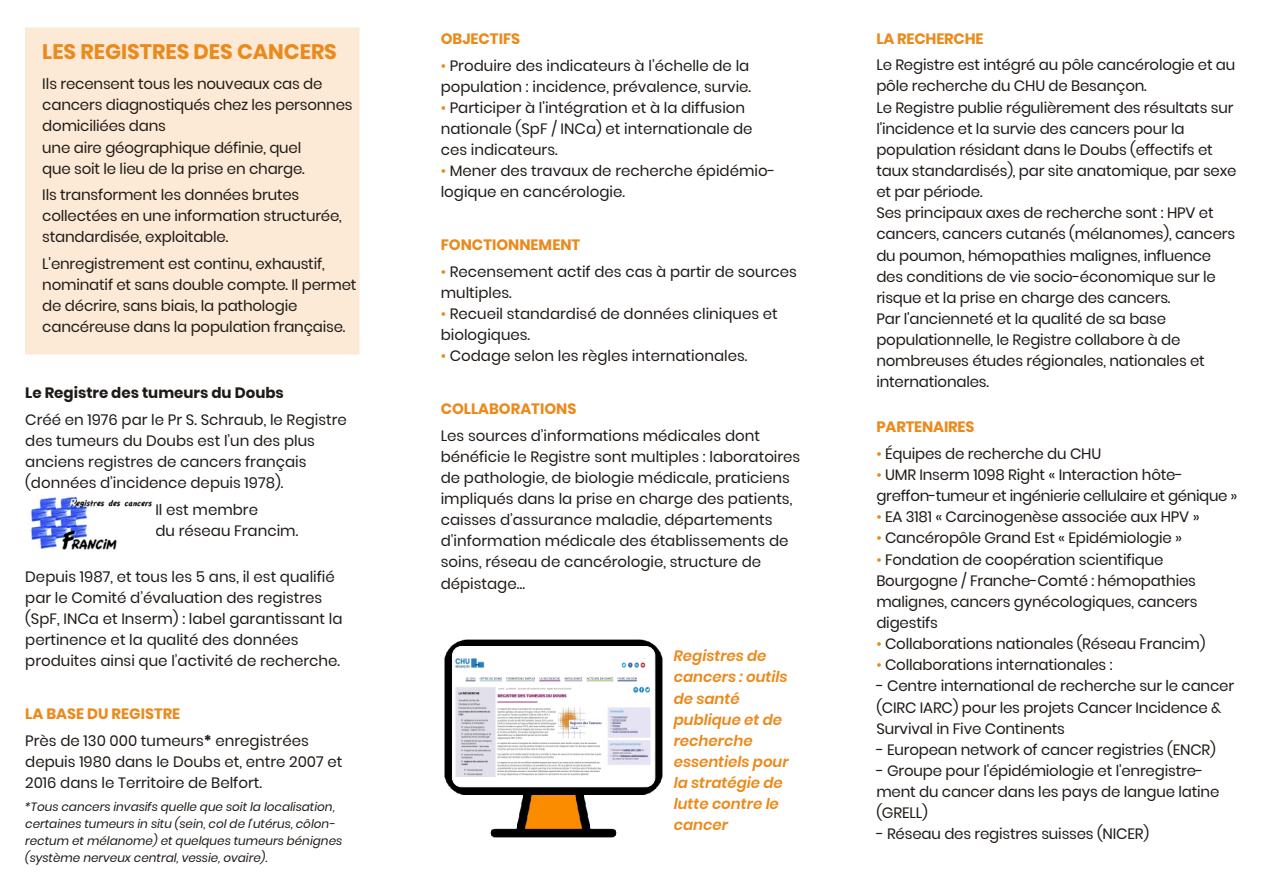
<style>
.page{position:relative;width:1263px;height:894px;background:#fff}
.page>*{position:absolute;margin:0;border:0;box-sizing:border-box;transform-origin:0 0}
.t1{font:700 21px "Poppins";color:#eb8a1c}
.t2{font:15px/21.1px "Poppins";letter-spacing:-.01em;color:#1f1a17}
.t3{font:italic 600 15px/21.1px "Poppins";color:#eb8a1c}
.t4{font:700 15px "Poppins";color:#eb8a1c}
.t5{font:700 15px "Poppins";color:#1f1a17}
.t6{font:italic 12px/17px "Poppins";color:#1f1a17}
.s1{font-weight:700}
.s2{color:#eb8a1c}
</style>
<div class="page">
<img style="left:31px;top:496px;width:122px;height:54px">
<img style="left:444px;top:639px;width:218px;height:199px">
<div style="left:452px;top:646px;width:203px;height:141px;background:#fff;border:1px solid #fcfcfc;border-radius:9px"></div>
<img style="left:455px;top:658px;width:196px;height:119px">
<h1 class="t1" style="left:42px;top:37px;width:296px">LES REGISTRES DES CANCERS</h1>
<p class="t2" style="left:42px;top:73px;width:312px">Ils recensent tous les nouveaux cas de cancers diagnostiqués chez les personnes domiciliées dans<br>une aire géographique définie, quel<br>que soit le lieu de la prise en charge.</p>
<p class="t2" style="left:42px;top:184px;width:301px">Ils transforment les données brutes collectées en une information structurée, standardisée, exploitable.</p>
<p class="t2" style="left:42px;top:253px;width:316px">L'enregistrement est continu, exhaustif, nominatif et sans double compte. Il permet de décrire, sans biais, la pathologie cancéreuse dans la population française.</p>
<p class="t5" style="left:25px;top:382px;width:260px">Le Registre des tumeurs du Doubs</p>
<p class="t2" style="left:25px;top:409px;width:323px">Créé en 1976 par le Pr S. Schraub, le Registre des tumeurs du Doubs est l’un des plus anciens registres de cancers français (données d’incidence depuis 1978).</p>
<p class="t2" style="left:155px;top:499px;width:144px">Il est membre<br>du réseau Francim.</p>
<p class="t2" style="left:25px;top:566px;width:319px">Depuis 1987, et tous les 5 ans, il est qualifié par le Comité d’évaluation des registres (SpF, INCa et Inserm) : label garantissant la pertinence et la qualité des données produites ainsi que l’activité de recherche.</p>
<p class="t4" style="left:25px;top:703px;width:157px">LA BASE DU REGISTRE</p>
<p class="t2" style="left:25px;top:730px;width:319px">Près de 130 000 tumeurs<span class="s1">*</span> enregistrées depuis 1980 dans le Doubs et, entre 2007 et<br>2016 dans le Territoire de Belfort.</p>
<p class="t6" style="left:25px;top:798px;width:318px">*Tous cancers invasifs quelle que soit la localisation, certaines tumeurs in situ (sein, col de l'utérus, côlon&shy;rectum et mélanome) et quelques tumeurs bénignes (système nerveux central, vessie, ovaire).</p>
<p class="t4" style="left:441px;top:28px;width:81px">OBJECTIFS</p>
<p class="t2" style="left:441px;top:55px;width:310px"><span class="s2">•</span> Produire des indicateurs à l’échelle de la</p>
<p class="t2" style="left:441px;top:97px;width:306px"><span class="s2">•</span> Participer à l'intégration et à la diffusion</p>
<p class="t2" style="left:441px;top:76px;width:312px">population : incidence, prévalence, survie.</p>
<p class="t2" style="left:441px;top:118px;width:313px">nationale (SpF / INCa) et internationale de ces indicateurs.</p>
<p class="t2" style="left:441px;top:182px;width:186px">logique en cancérologie.</p>
<p class="t2" style="left:441px;top:160px;width:336px"><span class="s2">•</span> Mener des travaux de recherche épidémio-</p>
<p class="t4" style="left:441px;top:235px;width:141px">FONCTIONNEMENT</p>
<p class="t2" style="left:441px;top:261px;width:358px"><span class="s2">•</span> Recensement actif des cas à partir de sources</p>
<p class="t2" style="left:441px;top:303px;width:339px"><span class="s2">•</span> Recueil standardisé de données cliniques et</p>
<p class="t2" style="left:441px;top:345px;width:308px"><span class="s2">•</span> Codage selon les règles internationales.</p>
<p class="t4" style="left:441px;top:398px;width:137px">COLLABORATIONS</p>
<p class="t2" style="left:441px;top:282px;width:72px">multiples.</p>
<p class="t2" style="left:441px;top:324px;width:91px">biologiques.</p>
<p class="t2" style="left:441px;top:425px;width:361px">Les sources d’informations médicales dont bénéficie le Registre sont multiples : laboratoires de pathologie, de biologie médicale, praticiens impliqués dans la prise en charge des patients, caisses d’assurance maladie, départements d’information médicale des établissements de soins, réseau de cancérologie, structure de dépistage…</p>
<p class="t3" style="left:674px;top:645px;width:116px">Registres de cancers : outils de santé publique et de recherche essentiels pour la stratégie de lutte contre le cancer</p>
<p class="t4" style="left:876px;top:28px;width:109px">LA RECHERCHE</p>
<p class="t2" style="left:876px;top:55px;width:362px">Le Registre est intégré au pôle cancérologie et au pôle recherche du CHU de Besançon.<br>Le Registre publie régulièrement des résultats sur l'incidence et la survie des cancers pour la population résidant dans le Doubs (effectifs et taux standardisés), par site anatomique, par sexe et par période.<br>Ses principaux axes de recherche sont : HPV et cancers, cancers cutanés (mélanomes), cancers du poumon, hémopathies malignes, influence des conditions de vie socio-économique sur le risque et la prise en charge des cancers.<br>Par l'ancienneté et la qualité de sa base populationnelle, le Registre collabore à de nombreuses études régionales, nationales et internationales.</p>
<p class="t4" style="left:876px;top:417px;width:100px">PARTENAIRES</p>
<p class="t2" style="left:876px;top:443px;width:226px"><span class="s2">•</span> Équipes de recherche du CHU</p>
<p class="t2" style="left:876px;top:464px;width:308px"><span class="s2">•</span> UMR Inserm 1098 Right « Interaction hôte-</p>
<p class="t2" style="left:876px;top:506px;width:325px"><span class="s2">•</span> EA 3181 « Carcinogenèse associée aux HPV »</p>
<p class="t2" style="left:876px;top:528px;width:307px"><span class="s2">•</span> Cancéropôle Grand Est « Epidémiologie »</p>
<p class="t2" style="left:876px;top:549px;width:288px"><span class="s2">•</span> Fondation de coopération scientifique</p>
<p class="t2" style="left:876px;top:485px;width:363px">greffon-tumeur et ingénierie cellulaire et génique »</p>
<p class="t2" style="left:876px;top:570px;width:323px;text-align:justify">Bourgogne / Franche-Comté : hémopathies malignes, cancers gynécologiques, cancers digestifs</p>
<p class="t2" style="left:876px;top:633px;width:331px"><span class="s2">•</span> Collaborations nationales (Réseau Francim)</p>
<p class="t2" style="left:876px;top:654px;width:238px"><span class="s2">•</span> Collaborations internationales :</p>
<p class="t2" style="left:876px;top:676px;width:359px">- Centre international de recherche sur le cancer (CIRC IARC) pour les projets Cancer Incidence &amp;<br>Survival in Five Continents</p>
<p class="t2" style="left:876px;top:739px;width:341px">- European network of cancer registries (ENCR)</p>
<p class="t2" style="left:876px;top:760px;width:344px">- Groupe pour l'épidémiologie et l'enregistre&shy;ment du cancer dans les pays de langue latine (GRELL)</p>
<p class="t2" style="left:876px;top:824px;width:274px">- Réseau des registres suisses (NICER)</p>
</div>
